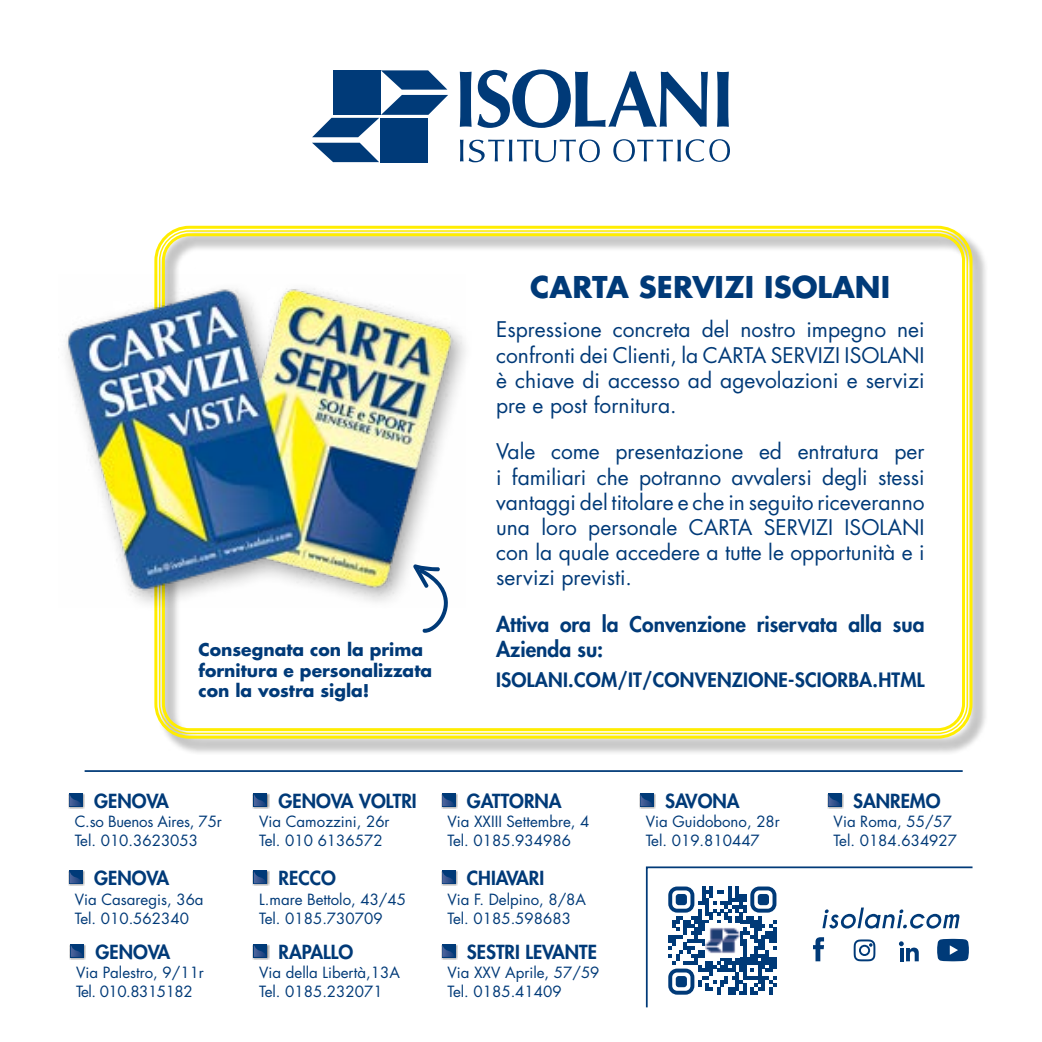
<style>
.page{position:relative;width:1042px;height:1042px;background:#fff}
.page>*{position:absolute;margin:0;border:0;box-sizing:border-box;transform-origin:0 0}
.t1{font:700 29.22px "Futura Std";color:#003a78}
.t2{font:21px/25.2px "Futura Std";color:#003a78;text-align:justify}
.t3{font:800 21px/25.2px "Futura Std";color:#003a78}
.t4{font:800 19.25px "Futura Std";letter-spacing:.015em;color:#003a78}
.t5{font:800 18.9px "Futura Std";color:#003a78}
.t6{font:700 17.15px/20.7px "Futura Std";color:#003a78}
.t7{font:15.05px/19.1px "Futura Std";color:#003a78}
</style>
<div class="page">
<img style="left:68px;top:793px;width:17px;height:15px">
<div style="left:69px;top:793px;width:14px;height:13px;background:#003a78"></div>
<svg style="left:69px;top:795px;width:12px;height:11px"></svg>
<img style="left:253px;top:870px;width:16px;height:15px">
<svg style="left:253px;top:870px;width:14px;height:14px"></svg>
<svg style="left:254px;top:871px;width:13px;height:12px"></svg>
<img style="left:68px;top:870px;width:17px;height:15px">
<svg style="left:69px;top:870px;width:14px;height:14px"></svg>
<svg style="left:70px;top:871px;width:13px;height:12px"></svg>
<img style="left:70px;top:944px;width:16px;height:15px">
<svg style="left:70px;top:944px;width:1px;height:13px"></svg>
<svg style="left:71px;top:944px;width:13px;height:13px"></svg>
<img style="left:253px;top:944px;width:16px;height:15px">
<div style="left:253px;top:944px;width:14px;height:13px;background:#003a78"></div>
<svg style="left:254px;top:945px;width:12px;height:12px"></svg>
<img style="left:441px;top:793px;width:16px;height:15px">
<div style="left:442px;top:793px;width:14px;height:13px;background:#003a78"></div>
<svg style="left:442px;top:795px;width:12px;height:11px"></svg>
<img style="left:639px;top:793px;width:16px;height:15px">
<div style="left:640px;top:793px;width:14px;height:13px;background:#003a78"></div>
<svg style="left:640px;top:795px;width:12px;height:11px"></svg>
<img style="left:827px;top:793px;width:16px;height:15px">
<div style="left:828px;top:793px;width:14px;height:13px;background:#003a78"></div>
<svg style="left:828px;top:795px;width:12px;height:11px"></svg>
<img style="left:253px;top:793px;width:16px;height:15px">
<div style="left:253px;top:793px;width:14px;height:13px;background:#003a78"></div>
<svg style="left:254px;top:795px;width:12px;height:11px"></svg>
<img style="left:441px;top:870px;width:16px;height:15px">
<svg style="left:442px;top:870px;width:14px;height:14px"></svg>
<svg style="left:442px;top:871px;width:13px;height:12px"></svg>
<img style="left:441px;top:944px;width:16px;height:15px">
<div style="left:442px;top:944px;width:14px;height:13px;background:#003a78"></div>
<svg style="left:442px;top:945px;width:12px;height:12px"></svg>
<hr style="left:85px;top:770px;width:877px;height:2px;background:#003a78">
<svg style="left:645px;top:866px;width:328px;height:142px"></svg>
<div style="left:661px;top:879px;width:123px;height:123px;background:#fff"></div>
<svg style="left:668px;top:886px;width:108px;height:108px"></svg>
<img style="left:705px;top:924px;width:35px;height:33px">
<div style="left:158px;top:230px;width:830px;height:525px;background:#000;opacity:.37"></div>
<div style="left:154px;top:226px;width:818px;height:512px;border:3px solid #ffed00;border-radius:34px"></div>
<div style="left:162px;top:233px;width:803px;height:498px;border:3px solid #ffed00;border-radius:26px"></div>
<svg style="left:460px;top:69px;width:269px;height:59px"></svg>
<div style="left:380px;top:118px;width:47px;height:44px;background:#003a78"></div>
<svg style="left:312px;top:143px;width:67px;height:19px"></svg>
<svg style="left:312px;top:70px;width:136px;height:67px"></svg>
<svg style="left:460px;top:140px;width:3px;height:21px"></svg>
<svg style="left:469px;top:140px;width:131px;height:22px"></svg>
<svg style="left:613px;top:139px;width:117px;height:23px"></svg>
<div style="left:58px;top:281px;width:416px;height:331px;background:#fff"></div>
<img style="left:65px;top:275px;width:400px;height:332px">
<svg style="left:413px;top:564px;width:35px;height:69px"></svg>
<p class="t6" style="left:198px;top:639px;width:235px">Consegnata con la prima fornitura e personalizzata con la vostra sigla!</p>
<h1 class="t1" style="left:530px;top:267px;width:361px">CARTA SERVIZI ISOLANI</h1>
<h2 class="t2" style="left:496px;top:317px;width:430px">Espressione concreta del nostro impegno nei confronti dei Clienti, la CARTA SERVIZI ISOLANI è chiave di accesso ad agevolazioni e servizi pre e post fornitura.</h2>
<p class="t2" style="left:496px;top:439px;width:430px">Vale come presentazione ed entratura per i familiari che potranno avvalersi degli stessi vantaggi del titolare e che in seguito riceveranno una loro personale CARTA SERVIZI ISOLANI con la quale accedere a tutte le opportunità e i servizi previsti.</p>
<h2 class="t3" style="left:496px;top:611px;width:430px">Attiva ora la Convenzione riservata alla sua<br>Azienda su:</h2>
<p class="t4" style="left:496px;top:668px;width:430px">ISOLANI.COM/IT/CONVENZIONE-SCIORBA.HTML</p>
<p class="t5" style="left:94px;top:789px;width:76px">GENOVA</p>
<p class="t7" style="left:75px;top:812px;width:149px">C.so Buenos Aires, 75r<br>Tel. 010.3623053</p>
<p class="t5" style="left:94px;top:866px;width:76px">GENOVA</p>
<p class="t7" style="left:75px;top:889px;width:130px">Via Casaregis, 36a<br>Tel. 010.562340</p>
<p class="t5" style="left:95px;top:940px;width:76px">GENOVA</p>
<p class="t7" style="left:76px;top:963px;width:129px">Via Palestro, 9/11r<br>Tel. 010.8315182</p>
<p class="t5" style="left:279px;top:789px;width:140px">GENOVA VOLTRI</p>
<p class="t7" style="left:259px;top:812px;width:132px">Via Camozzini, 26r<br>Tel. 010 6136572</p>
<p class="t5" style="left:279px;top:866px;width:59px">RECCO</p>
<p class="t7" style="left:259px;top:889px;width:148px">L.mare Bettolo, 43/45<br>Tel. 0185.730709</p>
<p class="t5" style="left:279px;top:940px;width:76px">RAPALLO</p>
<p class="t7" style="left:259px;top:963px;width:142px">Via della Libertà,13A<br>Tel. 0185.232071</p>
<p class="t5" style="left:467px;top:789px;width:96px">GATTORNA</p>
<p class="t7" style="left:447px;top:812px;width:143px">Via XXIII Settembre, 4<br>Tel. 0185.934986</p>
<p class="t5" style="left:467px;top:866px;width:79px">CHIAVARI</p>
<p class="t7" style="left:447px;top:889px;width:140px">Via F. Delpino, 8/8A<br>Tel. 0185.598683</p>
<p class="t5" style="left:467px;top:940px;width:131px">SESTRI LEVANTE</p>
<p class="t7" style="left:447px;top:963px;width:154px">Via XXV Aprile, 57/59<br>Tel. 0185.41409</p>
<p class="t5" style="left:665px;top:789px;width:76px">SAVONA</p>
<p class="t7" style="left:646px;top:812px;width:136px">Via Guidobono, 28r<br>Tel. 019.810447</p>
<p class="t5" style="left:853px;top:789px;width:89px">SANREMO</p>
<p class="t7" style="left:833px;top:812px;width:125px">Via Roma, 55/57<br>Tel. 0184.634927</p>
</div>
